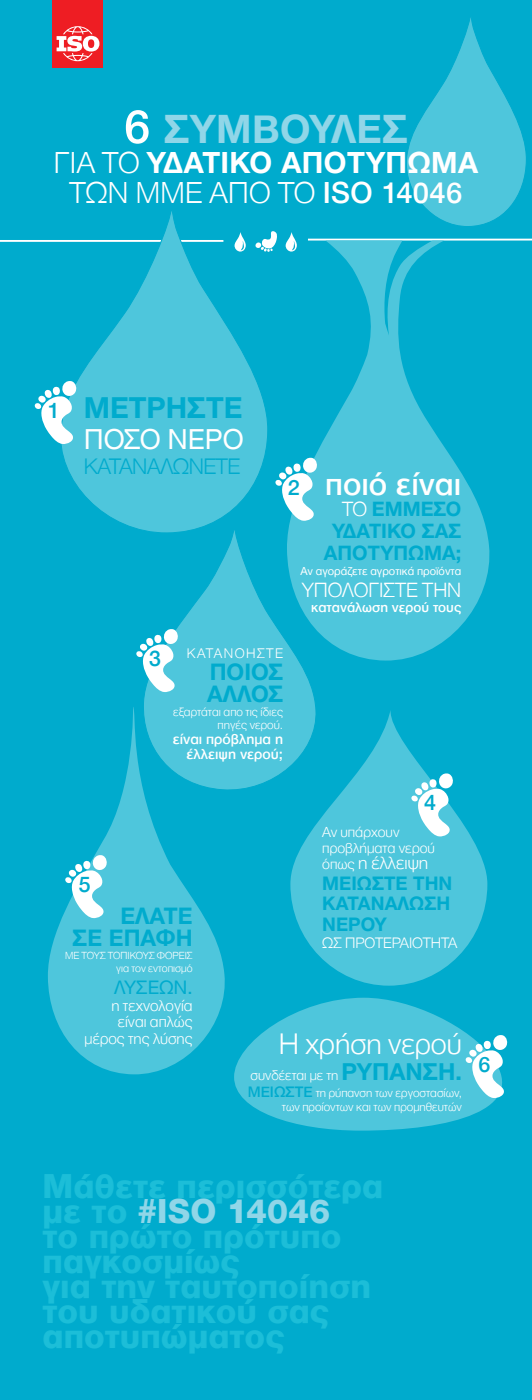
<style>
.page{position:relative;width:532px;height:1400px;background:#fff}
.page>*{position:absolute;margin:0;border:0;box-sizing:border-box;transform-origin:0 0}
.t1{font:700 41.88px "Helvetica Neue Greek";letter-spacing:.01em;color:#90d6e8}
.t2{font:800 35.62px/25px "Helvetica Neue Greek";color:#1cbed8}
.t3{font:500 33.12px "Helvetica Neue Greek";color:#fff}
.t4{font:300 31.25px/30.1px "Helvetica Neue Greek";letter-spacing:.01em;color:#fff;text-align:center}
.t5{font:700 30.94px "Helvetica Neue Greek";color:#00abcd}
.t6{font:300 30.62px "Helvetica Neue Greek";color:#fff}
.t7{font:29.56px "Helvetica Neue Greek";color:#fff}
.t8{font:700 24.38px/21.9px "Helvetica Neue Greek";color:#00abcd}
.t9{font:300 23.12px "Helvetica Neue Greek";letter-spacing:-.02em;color:#00abcd}
.t10{font:500 23.06px "Helvetica Neue Greek";color:#00abcd}
.t11{font:700 21.25px/21.9px "Helvetica Neue Greek";color:#00abcd;text-align:right}
.t12{font:300 21.25px "Helvetica Neue Greek";color:#fff}
.t13{font:700 20px/20.6px "Helvetica Neue Greek";color:#00abcd;text-align:justify}
.t14{font:20px "Helvetica Neue Greek";color:#00abcd}
.t15{font:300 18.75px "Helvetica Neue Greek";color:#fff}
.t16{font:300 16.25px/16.9px "Helvetica Neue Greek";color:#fff;text-align:right}
.t17{font:300 15.62px "Helvetica Neue Greek";color:#fff}
.t18{font:500 15px/15px "Helvetica Neue Greek";color:#fff;text-align:right}
.t19{font:300 15px/16.2px "Helvetica Neue Greek";color:#fff}
.t20{font:300 14.38px "Helvetica Neue Greek";color:#fff}
.t21{font:500 14.38px "Helvetica Neue Greek";color:#fff}
.t22{font:300 14.38px "Helvetica Neue Greek";letter-spacing:.1em;color:#fff}
.t23{font:300 12.5px/13.8px "Helvetica Neue Greek";color:#fff;text-align:right}
.t24{font:11.88px "Helvetica Neue Greek";color:#fff}
.t25{font:300 11.25px "Helvetica Neue Greek";color:#fff}
.t26{font:300 10.62px "Helvetica Neue Greek";color:#fff}
.s1{font-weight:500;font-size:50px;color:#fff}
.s2{font-weight:700}
.s3{font-weight:500}
.s4{font-weight:300;color:#fff}
.s5{font-size:15px}
.s6{font-weight:700;font-size:25px;color:#00abcd}
.s7{font-weight:500;font-size:15.62px;color:#00abcd}
.s8{color:#90d6e8}
</style>
<div class="page">
<div style="left:0;top:0;width:531px;height:1400px;background:#00abcd"></div>
<svg style="left:144px;top:533px;width:172px;height:257px"></svg>
<svg style="left:407px;top:17px;width:119px;height:209px"></svg>
<hr style="left:0;top:240px;width:223px;height:2px;background:#fff">
<hr style="left:308px;top:239px;width:223px;height:1px;background:#fff">
<svg style="left:268px;top:231px;width:9px;height:21px"></svg>
<svg style="left:285px;top:232px;width:10px;height:15px"></svg>
<svg style="left:286px;top:240px;width:208px;height:421px;fill:#4ec6dc"></svg>
<svg style="left:48px;top:706px;width:181px;height:369px;fill:#4ec6dc"></svg>
<svg style="left:60px;top:211px;width:208px;height:322px"></svg>
<svg style="left:275px;top:457px;width:43px;height:64px"></svg>
<svg style="left:136px;top:629px;width:43px;height:63px"></svg>
<svg style="left:65px;top:855px;width:43px;height:63px"></svg>
<svg style="left:34px;top:381px;width:43px;height:63px"></svg>
<svg style="left:234px;top:997px;width:263px;height:133px;fill:#4ec6dc"></svg>
<svg style="left:290px;top:710px;width:197px;height:275px;fill:#4ec6dc"></svg>
<svg style="left:411px;top:773px;width:43px;height:64px;background:#9adeeb"></svg>
<svg style="left:465px;top:1035px;width:43px;height:63px"></svg>
<div style="left:53px;top:0;width:50px;height:67px;background:#ee1d23"></div>
<svg style="left:56px;top:26px;width:44px;height:36px"></svg>
<p class="t1" style="left:124px;top:107px;width:285px"><span class="s1">6</span> ΣΥΜΒΟΥΛΕΣ</p>
<p class="t4" style="left:54px;top:148px;width:425px">ΓΙΑ ΤΟ <span class="s2">ΥΔΑΤΙΚΟ ΑΠΟΤΥΠΩΜΑ<br></span>ΤΩΝ ΜΜΕ ΑΠΟ ΤΟ <span class="s3">ISO 14046</span></p>
<p class="t10" style="left:48px;top:398px;width:13px">1</p>
<p class="t5" style="left:84px;top:392px;width:160px">ΜΕΤΡΗΣΤΕ</p>
<p class="t7" style="left:84px;top:423px;width:161px">ΠΟΣΟ ΝΕΡΟ</p>
<p class="t9" style="left:84px;top:453px;width:158px">ΚΑΤΑΝΑΛΩΝΕΤΕ</p>
<p class="t3" style="left:325px;top:466px;width:137px">ποιό είναι</p>
<p class="t11" style="left:324px;top:498px;width:139px"><span class="s4">ΤΟ</span> ΕΜΜΕΣΟ<br>ΥΔΑΤΙΚΟ ΣΑΣ<br>ΑΠΟΤΥΠΩΜΑ;</p>
<p class="t24" style="left:300px;top:564px;width:162px">Αν αγοράζετε αγροτικά προϊόντα</p>
<p class="t12" style="left:302px;top:579px;width:161px">ΥΠΟΛΟΓΙΣΤΕ ΤΗΝ</p>
<p class="t21" style="left:311px;top:599px;width:152px">κατανάλωση νερού τους</p>
<p class="t10" style="left:288px;top:474px;width:13px">2</p>
<p class="t10" style="left:149px;top:646px;width:13px">3</p>
<p class="t22" style="left:187px;top:645px;width:98px">ΚΑΤΑΝΟΗΣΤΕ</p>
<p class="t8" style="left:207px;top:661px;width:78px">ΠΟΙΟΣ<br>ΑΛΛΟΣ</p>
<p class="t23" style="left:173px;top:704px;width:111px">εξαρτάται απο τις ίδιες πηγές νερού.</p>
<p class="t18" style="left:173px;top:732px;width:112px">είναι πρόβλημα η έλλειψη νερού;</p>
<p class="t10" style="left:424px;top:790px;width:13px">4</p>
<p class="t10" style="left:79px;top:872px;width:13px">5</p>
<p class="t8" style="left:73px;top:905px;width:121px;text-align:right">ΕΛΑΤΕ<br>ΣΕ ΕΠΑΦΗ</p>
<p class="t26" style="left:65px;top:950px;width:129px">ΜΕ ΤΟΥΣ ΤΟΠΙΚΟΥΣ ΦΟΡΕΙΣ</p>
<p class="t25" style="left:116px;top:962px;width:78px">για τον εντοπισμό</p>
<p class="t14" style="left:114px;top:976px;width:80px">ΛΥΣΕΩΝ.</p>
<p class="t16" style="left:85px;top:996px;width:109px">η τεχνολογία είναι απλώς μέρος της λύσης</p>
<p class="t19" style="left:322px;top:823px;width:114px">Aν υπάρχουν προβλήματα νερού</p>
<p class="t15" style="left:322px;top:853px;width:107px"><span class="s5">όπως</span> η έλλειψη</p>
<p class="t13" style="left:322px;top:873px;width:131px">ΜΕΙΩΣΤΕ ΤΗΝ ΚΑΤΑΝΑΛΩΣΗ ΝΕΡΟΥ</p>
<p class="t17" style="left:322px;top:934px;width:137px">ΩΣ ΠΡΟΤΕΡΑΙΟΤΗΤΑ</p>
<p class="t6" style="left:279px;top:1028px;width:184px">Η χρήση νερού</p>
<p class="t20" style="left:250px;top:1067px;width:213px">συνδέεται με τη <span class="s6">ΡΥΠΑΝΣΗ.</span></p>
<p class="t23" style="left:248px;top:1086px;width:215px"><span class="s7">ΜΕΙΩΣΤΕ</span> τη ρύπανση των εργοστασίων, των προίοντων και των προμηθευτών</p>
<p class="t10" style="left:478px;top:1052px;width:13px">6</p>
<p class="t2" style="left:43px;top:1174px;width:342px">Μάθετε περισσότερα με το <span class="s8">#ISO 14046<br></span>το πρώτο πρότυπο παγκοσμίως<br>για την ταυτοποίηση του υδατικού σας αποτυπώματος</p>
</div>
